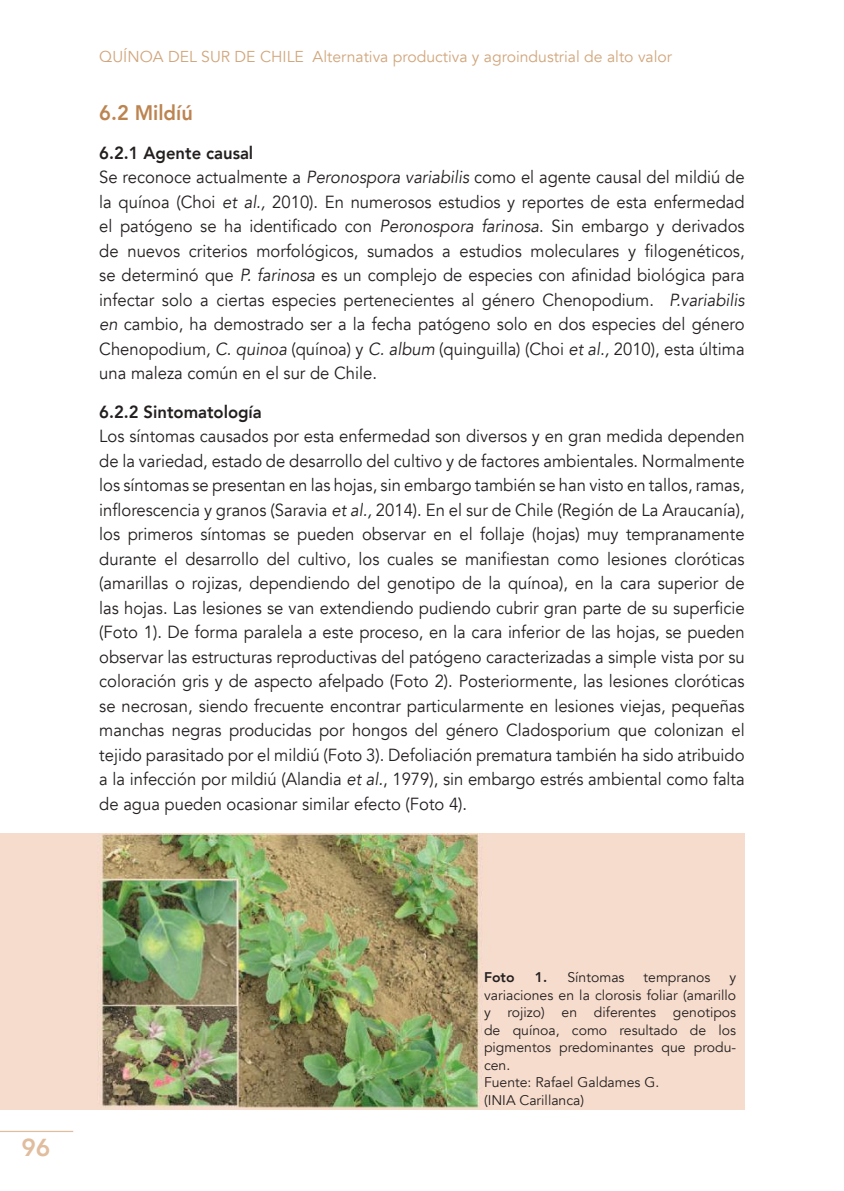
<style>
.page{position:relative;width:844px;height:1191px;background:#fff}
.page>*{position:absolute;margin:0;border:0;box-sizing:border-box;transform-origin:0 0}
.t1{font:800 24.5px "Avenir";color:#e0bd9e}
.t2{font:800 21px "Avenir";color:#bc8451;scale:.95 1}
.t3{font:17.5px/24.5px "Avenir";color:#241f1f;scale:.95 1}
.t4{font:800 17.5px "Avenir";color:#241f1f;scale:.95 1}
.t5{font:15.75px "Avenir";color:#d1a67c}
.t6{font:14px/17.5px "Avenir";color:#241f1f}
.t7{font:800 14px "Avenir";color:#241f1f}
.s1{font-weight:800}
.s2{font-style:italic}
</style>
<div class="page">
<hr style="left:0;top:1130px;width:73px;height:2px;background:#e0bd9e">
<img style="left:0;top:834px;width:744px;height:275px">
<p class="t5" style="left:99px;top:47px;width:574px">QUÍNOA DEL SUR DE CHILE Alternativa productiva y agroindustrial de alto valor</p>
<p class="t2" style="left:99px;top:97px;width:100px">6.2 Mildíú</p>
<p class="t3" style="left:99px;top:141px;width:680px"><span class="s1">6.2.1 Agente causal<br></span>Se reconoce actualmente a <span class="s2">Peronospora variabilis</span> como el agente causal del mildiú de la quínoa (Choi <span class="s2">et al.,</span> 2010). En numerosos estudios y reportes de esta enfermedad el patógeno se ha identificado con <span class="s2">Peronospora farinosa</span>. Sin embargo y derivados de nuevos criterios morfológicos, sumados a estudios moleculares y filogenéticos, se determinó que <span class="s2">P. farinosa</span> es un complejo de especies con afinidad biológica para infectar solo a ciertas especies pertenecientes al género Chenopodium. <span class="s2">P.variabilis en</span> cambio, ha demostrado ser a la fecha patógeno solo en dos especies del género Chenopodium<span class="s2">, C</span>. <span class="s2">quinoa</span> (quínoa) y <span class="s2">C. album</span> (quinguilla) (Choi <span class="s2">et al.,</span> 2010), esta última una maleza común en el sur de Chile.</p>
<p class="t4" style="left:99px;top:398px;width:173px">6.2.2 Sintomatología</p>
<p class="t3" style="left:99px;top:424px;width:680px;text-align:justify">Los síntomas causados por esta enfermedad son diversos y en gran medida dependen de la variedad, estado de desarrollo del cultivo y de factores ambientales. Normalmente los síntomas se presentan en las hojas, sin embargo también se han visto en tallos, ramas, inflorescencia y granos (Saravia <span class="s2">et al.,</span> 2014). En el sur de Chile (Región de La Araucanía), los primeros síntomas se pueden observar en el follaje (hojas) muy tempranamente durante el desarrollo del cultivo, los cuales se manifiestan como lesiones cloróticas (amarillas o rojizas, dependiendo del genotipo de la quínoa), en la cara superior de las hojas. Las lesiones se van extendiendo pudiendo cubrir gran parte de su superficie (Foto 1). De forma paralela a este proceso, en la cara inferior de las hojas, se pueden observar las estructuras reproductivas del patógeno caracterizadas a simple vista por su coloración gris y de aspecto afelpado (Foto 2). Posteriormente, las lesiones cloróticas se necrosan, siendo frecuente encontrar particularmente en lesiones viejas, pequeñas manchas negras producidas por hongos del género Cladosporium que colonizan el tejido parasitado por el mildiú (Foto 3). Defoliación prematura también ha sido atribuido a la infección por mildiú (Alandia <span class="s2">et al.</span>, 1979), sin embargo estrés ambiental como falta de agua pueden ocasionar similar efecto (Foto 4).</p>
<h1 class="t1" style="left:21px;top:1128px;width:31px">96</h1>
<p class="t7" style="left:484px;top:966px;width:32px">Foto</p>
<p class="t6" style="left:534px;top:969px;width:91px"><span class="s1">1.</span> Síntomas</p>
<p class="t6" style="left:643px;top:969px;width:68px">tempranos</p>
<p class="t6" style="left:484px;top:969px;width:253px;text-indent:245px">y variaciones en la clorosis foliar (amarillo y rojizo) en diferentes genotipos de quínoa, como resultado de los pigmentos predominantes que produ&shy;cen.<br>Fuente: Rafael Galdames G.<br>(INIA Carillanca)</p>
</div>
